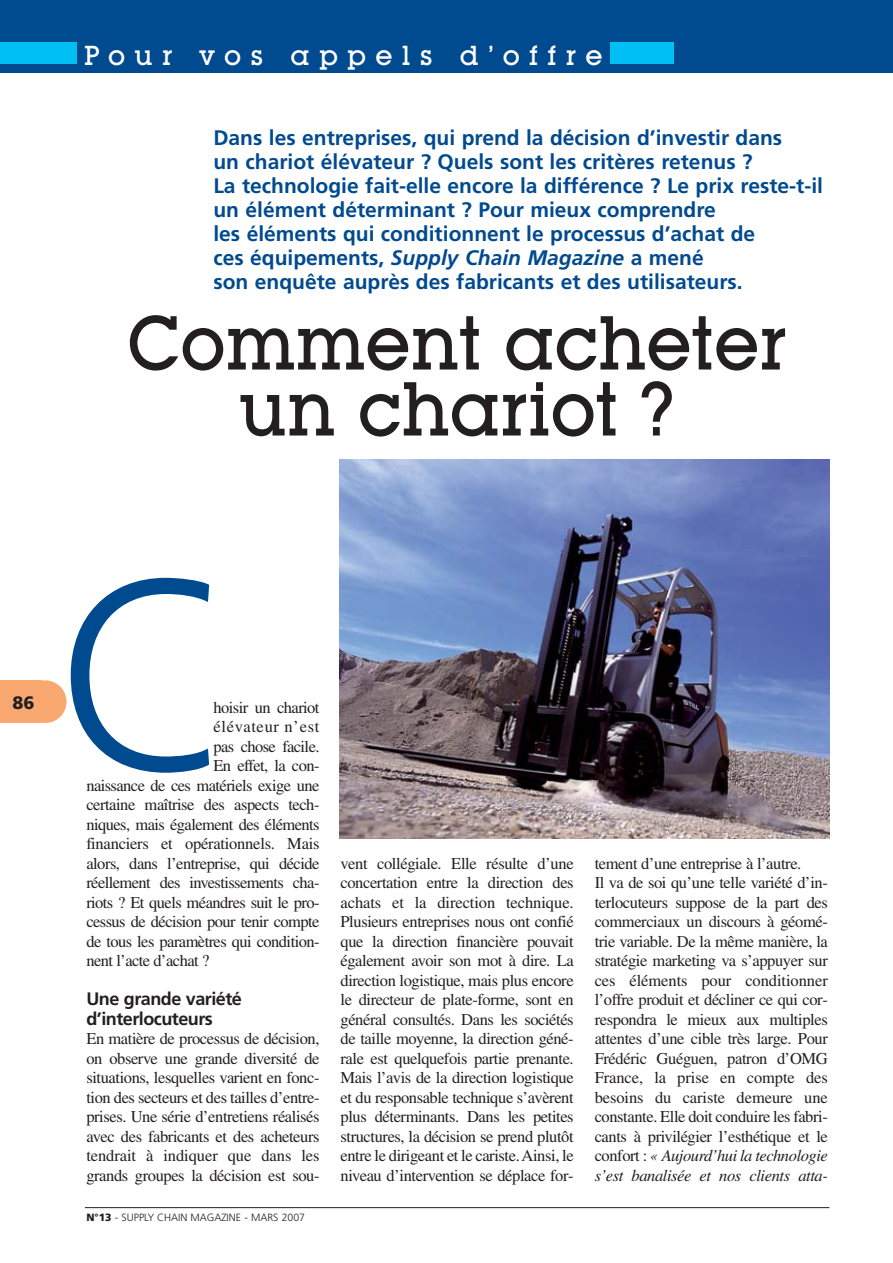
<style>
.page{position:relative;width:893px;height:1263px;background:#fff}
.page>*{position:absolute;margin:0;border:0;box-sizing:border-box;transform-origin:0 0}
.t1{font:300 270px "Frutiger";color:#004a8f}
.t2{font:500 75px/66px "Lubalin Graph IT Cby BT";color:#231f20;text-align:center;scale:.95 1}
.t3{font:500 27px "Lubalin Graph IT Cby BT";letter-spacing:.345em;color:#fff}
.t4{font:700 21px/24px "Frutiger";color:#004a8f}
.t5{font:700 18px/19.5px "Frutiger";letter-spacing:-.03em;color:#231f20}
.t6{font:900 18px "Frutiger";color:#231f20}
.t7{font:16.5px/19.5px "Times";letter-spacing:-.025em;color:#231f20;text-align:justify}
.t8{font:16.5px "Times";letter-spacing:.04em;color:#231f20}
.t9{font:300 10.5px "Frutiger";color:#231f20}
.s1{font-style:italic}
.s2{font-weight:900}
</style>
<div class="page">
<div style="left:0;top:0;width:892px;height:72px;background:#004a8f"></div>
<div style="left:24px;top:680px;width:43px;height:43px;background:#f9a870;border-radius:50%"></div>
<div style="left:0;top:680px;width:42px;height:43px;background:#f9a870"></div>
<hr style="left:85px;top:1207px;width:744px;height:1px;background:#231f20">
<div style="left:610px;top:43px;width:64px;height:21px;background:#00c0f3"></div>
<div style="left:0;top:43px;width:76px;height:21px;background:#00c0f3"></div>
<img style="left:339px;top:459px;width:490px;height:380px">
<h3 class="t3" style="left:84px;top:46px;width:519px">Pour vos appels d’offre</h3>
<p class="t4" style="left:213px;top:127px;width:611px">Dans les entreprises, qui prend la décision d’investir dans<br>un chariot élévateur ? Quels sont les critères retenus ?<br>La technologie fait-elle encore la différence ? Le prix reste-t-il un élément déterminant ? Pour mieux comprendre<br>les éléments qui conditionnent le processus d’achat de<br>ces équipements, <span class="s1">Supply Chain Magazine</span> a mené<br>son enquête auprès des fabricants et des utilisateurs.</p>
<h2 class="t2" style="left:127px;top:316px;width:696px">Comment acheter un chariot ?</h2>
<p class="t6" style="left:12px;top:695px;width:24px">86</p>
<h1 class="t1" style="left:55px;top:567px;width:182px">C</h1>
<p class="t7" style="left:213px;top:699px;width:108px">hoisir un chariot</p>
<p class="t8" style="left:213px;top:721px;width:108px">élévateur n’est</p>
<p class="t7" style="left:213px;top:738px;width:108px">pas chose facile.</p>
<p class="t7" style="left:213px;top:757px;width:108px">En effet, la con-</p>
<p class="t7" style="left:86px;top:777px;width:235px">naissance de ces matériels exige une</p>
<p class="t7" style="left:86px;top:796px;width:235px">certaine maîtrise des aspects tech-</p>
<p class="t7" style="left:86px;top:816px;width:235px">niques, mais également des éléments</p>
<p class="t7" style="left:86px;top:835px;width:235px">financiers et opérationnels. Mais</p>
<p class="t7" style="left:86px;top:855px;width:235px">alors, dans l’entreprise, qui décide</p>
<p class="t7" style="left:86px;top:874px;width:235px">réellement des investissements cha-</p>
<p class="t7" style="left:86px;top:894px;width:235px">riots ? Et quels méandres suit le pro-</p>
<p class="t7" style="left:86px;top:913px;width:235px">cessus de décision pour tenir compte</p>
<p class="t7" style="left:86px;top:933px;width:235px">de tous les paramètres qui condition-</p>
<p class="t7" style="left:86px;top:952px;width:124px">nent l’acte d’achat ?</p>
<p class="t5" style="left:86px;top:991px;width:157px">Une grande variété d’interlocuteurs</p>
<p class="t7" style="left:86px;top:1030px;width:235px">En matière de processus de décision, on observe une grande diversité de situations, lesquelles varient en fonc&shy;tion des secteurs et des tailles d’entre&shy;prises. Une série d’entretiens réalisés avec des fabricants et des acheteurs tendrait à indiquer que dans les grands groupes la décision est sou-</p>
<p class="t9" style="left:86px;top:1213px;width:220px"><span class="s2">N°13</span> - SUPPLY CHAIN MAGAZINE - MARS 2007</p>
<p class="t7" style="left:340px;top:855px;width:235px">vent collégiale. Elle résulte d’une concertation entre la direction des achats et la direction technique.<br>Plusieurs entreprises nous ont confié que la direction financière pouvait également avoir son mot à dire. La direction logistique, mais plus encore le directeur de plate-forme, sont en général consultés. Dans les sociétés de taille moyenne, la direction géné&shy;rale est quelquefois partie prenante.<br>Mais l’avis de la direction logistique et du responsable technique s’avèrent plus déterminants. Dans les petites structures, la décision se prend plutôt entre le dirigeant et le cariste. Ainsi, le niveau d’intervention se déplace for-</p>
<p class="t7" style="left:594px;top:855px;width:235px;text-align:left">tement d’une entreprise à l’autre.<br>Il va de soi qu’une telle variété d’in&shy;terlocuteurs suppose de la part des commerciaux un discours à géomé&shy;trie variable. De la même manière, la stratégie marketing va s’appuyer sur ces éléments pour conditionner l’offre produit et décliner ce qui cor&shy;respondra le mieux aux multiples attentes d’une cible très large. Pour Frédéric Guéguen, patron d’OMG France, la prise en compte des besoins du cariste demeure une constante. Elle doit conduire les fabri&shy;cants à privilégier l’esthétique et le confort : <span class="s1">« Aujourd’hui la technologie s’est banalisée et nos clients atta-</span></p>
</div>
